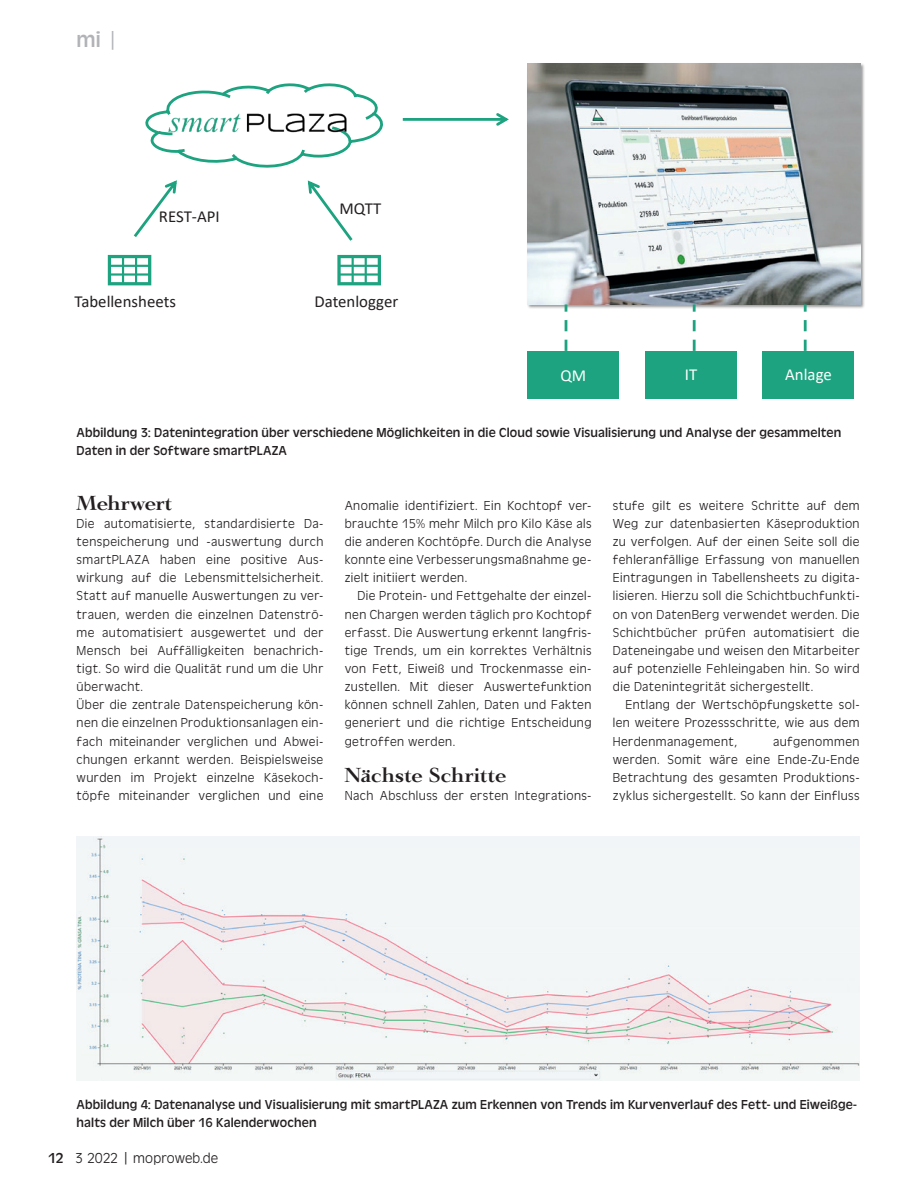
<style>
.page{position:relative;width:915px;height:1191px;background:#fff}
.page>*{position:absolute;margin:0;border:0;box-sizing:border-box;transform-origin:0 0}
.t1{font:22.5px "Antigone";color:#b2b3b7}
.t2{font:700 19.5px "Lingwood Serial";letter-spacing:.02em;color:#231f20}
.t3{font:700 19.5px "Lingwood Serial";letter-spacing:-.005em;color:#231f20}
.t4{font:16.8px "Calibri";color:#231f20}
.t5{font:16.8px "Calibri";color:#fff}
.t6{font:300 15px "Antigone";letter-spacing:.005em;color:#231f20}
.t7{font:300 13.5px/18.1px "Antigone";letter-spacing:.03em;color:#231f20;text-align:justify}
.t8{font:13.5px/18.1px "Antigone";letter-spacing:.01em;color:#231f20}
.s1{font-weight:300}
.s2{font-weight:400}
</style>
<div class="page">
<svg style="left:108px;top:255px;width:43px;height:30px"></svg>
<svg style="left:337px;top:255px;width:44px;height:30px"></svg>
<svg style="left:145px;top:83px;width:238px;height:85px"></svg>
<img style="left:163px;top:108px;width:188px;height:28px">
<svg style="left:134px;top:180px;width:43px;height:57px"></svg>
<svg style="left:308px;top:180px;width:44px;height:61px"></svg>
<img style="left:527px;top:63px;width:338px;height:247px">
<img style="left:527px;top:64px;width:333px;height:240px">
<svg style="left:402px;top:113px;width:106px;height:13px"></svg>
<div style="left:527px;top:351px;width:91px;height:48px;background:#1da37f"></div>
<div style="left:645px;top:351px;width:91px;height:47px;background:#1da37f"></div>
<div style="left:762px;top:351px;width:91px;height:47px;background:#1da37f"></div>
<svg style="left:564px;top:304px;width:3px;height:47px"></svg>
<svg style="left:692px;top:304px;width:3px;height:47px"></svg>
<svg style="left:803px;top:304px;width:3px;height:47px"></svg>
<img style="left:77px;top:836px;width:782px;height:244px">
<h1 class="t1" style="left:77px;top:27px;width:43px">mi <span class="s1">|</span></h1>
<p class="t4" style="left:159px;top:205px;width:62px">REST-API</p>
<p class="t4" style="left:339px;top:196px;width:43px">MQTT</p>
<p class="t4" style="left:74px;top:289px;width:103px">Tabellensheets</p>
<p class="t4" style="left:314px;top:289px;width:85px">Datenlogger</p>
<p class="t5" style="left:560px;top:363px;width:27px">QM</p>
<p class="t5" style="left:684px;top:363px;width:14px">IT</p>
<p class="t5" style="left:784px;top:363px;width:48px">Anlage</p>
<p class="t8" style="left:77px;top:423px;width:766px">Abbildung 3: Datenintegration über verschiedene Möglichkeiten in die Cloud sowie Visualisierung und Analyse der gesammelten<br>Daten in der Software smartPLAZA</p>
<h2 class="t3" style="left:77px;top:490px;width:97px">Mehrwert</h2>
<p class="t7" style="left:77px;top:514px;width:248px;text-align:left">Die automatisierte, standardisierte Da&shy;tenspeicherung und -auswertung durch smartPLAZA haben eine positive Aus&shy;wirkung auf die Lebensmittelsicherheit.<br>Statt auf manuelle Auswertungen zu ver&shy;trauen, werden die einzelnen Datenströ&shy;me automatisiert ausgewertet und der Mensch bei Auffälligkeiten benachrich&shy;tigt. So wird die Qualität rund um die Uhr überwacht.<br>Über die zentrale Datenspeicherung kön&shy;nen die einzelnen Produktionsanlagen ein&shy;fach miteinander verglichen und Abwei&shy;chungen erkannt werden. Beispielsweise wurden im Projekt einzelne Käsekoch&shy;töpfe miteinander verglichen und eine</p>
<p class="t7" style="left:344px;top:496px;width:248px">Anomalie identifiziert. Ein Kochtopf ver&shy;brauchte 15% mehr Milch pro Kilo Käse als die anderen Kochtöpfe. Durch die Analyse konnte eine Verbesserungsmaßnahme ge&shy;zielt initiiert werden.</p>
<p class="t7" style="left:344px;top:587px;width:248px;text-indent:13px">Die Protein- und Fettgehalte der einzel&shy;nen Chargen werden täglich pro Kochtopf erfasst. Die Auswertung erkennt langfris&shy;tige Trends, um ein korrektes Verhältnis von Fett, Eiweiß und Trockenmasse ein&shy;zustellen. Mit dieser Auswertefunktion können schnell Zahlen, Daten und Fakten generiert und die richtige Entscheidung getroffen werden.</p>
<h2 class="t2" style="left:344px;top:762px;width:163px">Nächste Schritte</h2>
<p class="t7" style="left:344px;top:787px;width:248px">Nach Abschluss der ersten Integrations-</p>
<p class="t7" style="left:612px;top:496px;width:248px">stufe gilt es weitere Schritte auf dem Weg zur datenbasierten Käseproduktion zu verfolgen. Auf der einen Seite soll die fehleranfällige Erfassung von manuellen Eintragungen in Tabellensheets zu digita&shy;lisieren. Hierzu soll die Schichtbuchfunkti&shy;on von DatenBerg verwendet werden. Die Schichtbücher prüfen automatisiert die Dateneingabe und weisen den Mitarbeiter auf potenzielle Fehleingaben hin. So wird die Datenintegrität sichergestellt.</p>
<p class="t7" style="left:612px;top:696px;width:248px;text-indent:13px">Entlang der Wertschöpfungskette sol&shy;len weitere Prozessschritte, wie aus dem Herdenmanagement,</p>
<p class="t7" style="left:612px;top:732px;width:248px;text-indent:160px">aufgenommen werden. Somit wäre eine Ende-Zu-Ende Betrachtung des gesamten Produktions&shy;zyklus sichergestellt. So kann der Einfluss</p>
<p class="t8" style="left:77px;top:1095px;width:781px">Abbildung 4: Datenanalyse und Visualisierung mit smartPLAZA zum Erkennen von Trends im Kurvenverlauf des Fett- und Eiweißge&shy;halts der Milch über 16 Kalenderwochen</p>
<p class="t6" style="left:48px;top:1150px;width:172px"><span class="s2">12</span> 3 2022 | moproweb.de</p>
</div>
